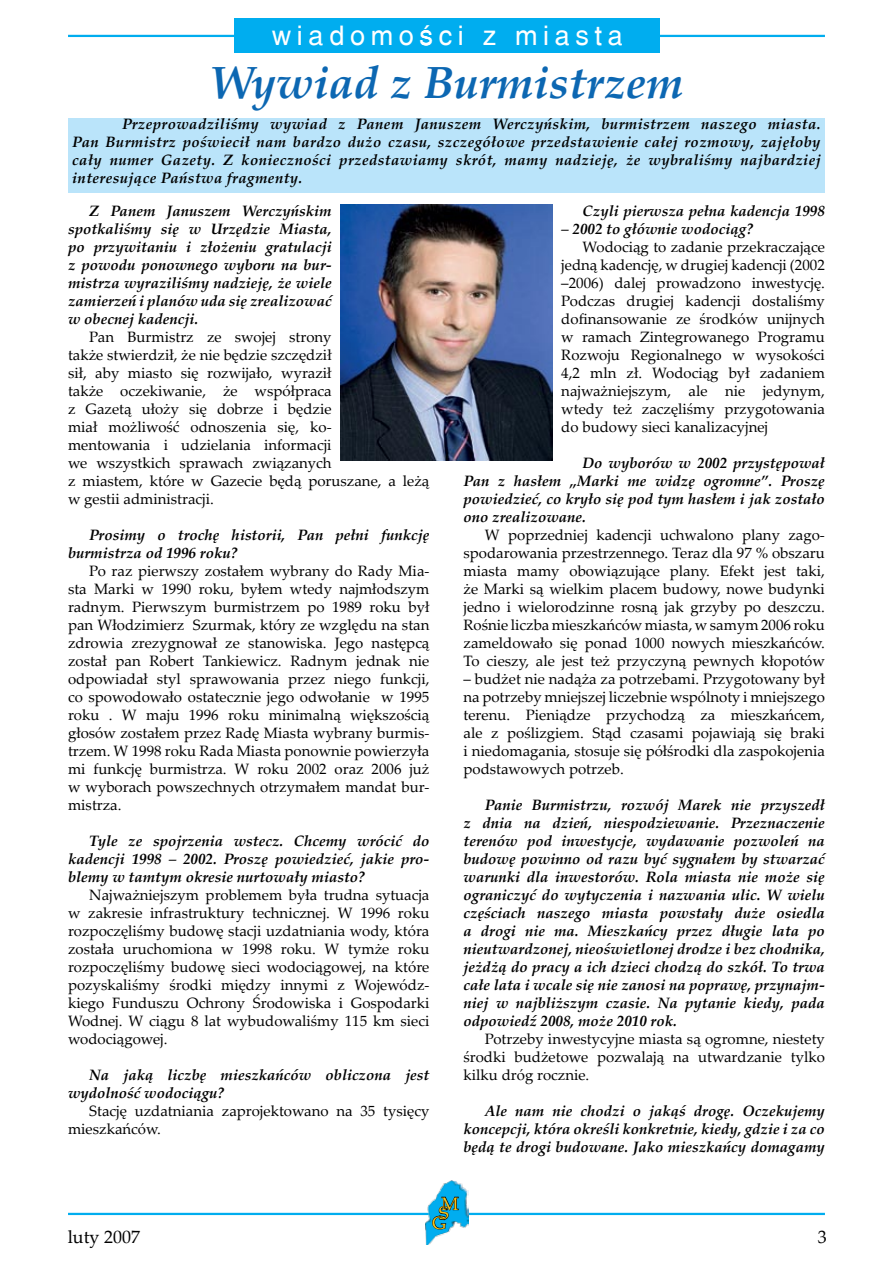
<style>
.page{position:relative;width:893px;height:1263px;background:#fff}
.page>*{position:absolute;margin:0;border:0;box-sizing:border-box;transform-origin:0 0}
.t1{font:italic 700 45px "Palatino Linotype";color:#0c67b2}
.t2{font:27px "Switzerland";letter-spacing:.21em;color:#fff}
.t3{font:18px "Palatino Linotype";color:#000}
.t4{font:18px "Book Antiqua";color:#fdc215}
.t5{font:15px/18px "Palatino Linotype";color:#000;text-align:justify}
.t6{font:italic 700 15px/18px "Palatino Linotype";color:#000;text-align:justify}
</style>
<div class="page">
<hr style="left:68px;top:35px;width:757px;height:2px;background:#00adef">
<div style="left:234px;top:19px;width:425px;height:34px;background:#00adef"></div>
<hr style="left:68px;top:1213px;width:757px;height:2px;background:#00adef">
<img style="left:425px;top:1180px;width:43px;height:64px">
<svg style="left:432px;top:1196px;width:27px;height:34px"></svg>
<div style="left:68px;top:118px;width:757px;height:75px;background:#bae4fa"></div>
<img style="left:340px;top:205px;width:212px;height:255px">
<h2 class="t2" style="left:272px;top:19px;width:353px">wiadomości z miasta</h2>
<h1 class="t1" style="left:209px;top:51px;width:476px">Wywiad z Burmistrzem</h1>
<p class="t6" style="left:72px;top:114px;width:750px;text-indent:50px">Przeprowadziliśmy wywiad z Panem Januszem Werczyńskim, burmistrzem naszego miasta.<br>Pan Burmistrz poświecił nam bardzo dużo czasu, szczegółowe przedstawienie całej rozmowy, zajęłoby cały numer Gazety. Z konieczności przedstawiamy skrót, mamy nadzieję, że wybraliśmy najbardziej interesujące Państwa fragmenty.</p>
<p class="t6" style="left:68px;top:201px;width:265px;text-indent:21px">Z Panem Januszem Werczyńskim spotkaliśmy się w Urzędzie Miasta, po przywitaniu i złożeniu gratulacji z powodu ponownego wyboru na bur&shy;mistrza wyraziliśmy nadzieję, że wiele zamierzeń i planów uda się zrealizować w obecnej kadencji.</p>
<p class="t5" style="left:68px;top:327px;width:363px;text-align:left;text-indent:21px">Pan Burmistrz ze swojej strony<br>także stwierdził, że nie będzie szczędził<br>sił, aby miasto się rozwijało, wyraził<br>także oczekiwanie, że współpraca<br>z Gazetą ułoży się dobrze i będzie<br>miał możliwość odnoszenia się, ko-<br>mentowania i udzielania informacji<br>we wszystkich sprawach związanych<br>z miastem, które w Gazecie będą poruszane, a leżą w gestii administracji.</p>
<p class="t6" style="left:68px;top:525px;width:363px;text-indent:21px">Prosimy o trochę historii, Pan pełni funkcję burmistrza od 1996 roku?</p>
<p class="t5" style="left:68px;top:561px;width:363px;text-indent:21px">Po raz pierwszy zostałem wybrany do Rady Mia&shy;sta Marki w 1990 roku, byłem wtedy najmłodszym radnym. Pierwszym burmistrzem po 1989 roku był pan Włodzimierz Szurmak, który ze względu na stan zdrowia zrezygnował ze stanowiska. Jego następcą został pan Robert Tankiewicz. Radnym jednak nie odpowiadał styl sprawowania przez niego funkcji, co spowodowało ostatecznie jego odwołanie w 1995 roku . W maju 1996 roku minimalną większością głosów zostałem przez Radę Miasta wybrany burmis&shy;trzem. W 1998 roku Rada Miasta ponownie powierzyła mi funkcję burmistrza. W roku 2002 oraz 2006 już w wyborach powszechnych otrzymałem mandat bur&shy;mistrza.</p>
<p class="t6" style="left:68px;top:831px;width:363px;text-indent:21px">Tyle ze spojrzenia wstecz. Chcemy wrócić do kadencji 1998 – 2002. Proszę powiedzieć, jakie pro&shy;blemy w tamtym okresie nurtowały miasto?</p>
<p class="t5" style="left:68px;top:885px;width:363px;text-indent:21px">Najważniejszym problemem była trudna sytuacja w zakresie infrastruktury technicznej. W 1996 roku rozpoczęliśmy budowę stacji uzdatniania wody, która została uruchomiona w 1998 roku. W tymże roku rozpoczęliśmy budowę sieci wodociągowej, na które pozyskaliśmy środki między innymi z Wojewódz&shy;kiego Funduszu Ochrony Środowiska i Gospodarki Wodnej. W ciągu 8 lat wybudowaliśmy 115 km sieci wodociągowej.</p>
<p class="t6" style="left:68px;top:1065px;width:363px;text-indent:21px">Na jaką liczbę mieszkańców obliczona jest wydolność wodociągu?</p>
<p class="t5" style="left:68px;top:1101px;width:363px;text-indent:21px">Stację uzdatniania zaprojektowano na 35 tysięcy mieszkańców.</p>
<p class="t6" style="left:583px;top:201px;width:244px">Czyli pierwsza pełna kadencja 1998</p>
<p class="t6" style="left:561px;top:219px;width:193px">– 2002 to głównie wodociąg?</p>
<p class="t5" style="left:561px;top:237px;width:265px;text-indent:21px">Wodociąg to zadanie przekraczające jedną kadencję, w drugiej kadencji (2002 –2006) dalej prowadzono inwestycję.<br>Podczas drugiej kadencji dostaliśmy dofinansowanie ze środków unijnych w ramach Zintegrowanego Programu Rozwoju Regionalnego w wysokości 4,2 mln zł. Wodociąg był zadaniem najważniejszym, ale nie jedynym, wtedy też zaczęliśmy przygotowania do budowy sieci kanalizacyjnej</p>
<p class="t6" style="left:463px;top:453px;width:363px;text-indent:119px">Do wyborów w 2002 przystępował Pan z hasłem „Marki me widzę ogromne”. Proszę powiedzieć, co kryło się pod tym hasłem i jak zostało ono zrealizowane.</p>
<p class="t5" style="left:463px;top:525px;width:363px;text-indent:21px">W poprzedniej kadencji uchwalono plany zago&shy;spodarowania przestrzennego. Teraz dla 97 % obszaru miasta mamy obowiązujące plany. Efekt jest taki, że Marki są wielkim placem budowy, nowe budynki jedno i wielorodzinne rosną jak grzyby po deszczu.<br>Rośnie liczba mieszkańców miasta, w samym 2006 roku zameldowało się ponad 1000 nowych mieszkańców.<br>To cieszy, ale jest też przyczyną pewnych kłopotów</p>
<p class="t5" style="left:463px;top:669px;width:363px">– budżet nie nadąża za potrzebami. Przygotowany był na potrzeby mniejszej liczebnie wspólnoty i mniejszego terenu. Pieniądze przychodzą za mieszkańcem, ale z poślizgiem. Stąd czasami pojawiają się braki i niedomagania, stosuje się półśrodki dla zaspokojenia podstawowych potrzeb.</p>
<p class="t6" style="left:463px;top:795px;width:363px;text-indent:21px">Panie Burmistrzu, rozwój Marek nie przyszedł z dnia na dzień, niespodziewanie. Przeznaczenie terenów pod inwestycje, wydawanie pozwoleń na budowę powinno od razu być sygnałem by stwarzać warunki dla inwestorów. Rola miasta nie może się ograniczyć do wytyczenia i nazwania ulic. W wielu częściach naszego miasta powstały duże osiedla a drogi nie ma. Mieszkańcy przez długie lata po nieutwardzonej, nieoświetlonej drodze i bez chodnika, jeżdżą do pracy a ich dzieci chodzą do szkół. To trwa całe lata i wcale się nie zanosi na poprawę, przynajm&shy;niej w najbliższym czasie. Na pytanie kiedy, pada odpowiedź 2008, może 2010 rok.</p>
<p class="t5" style="left:463px;top:1029px;width:363px;text-indent:21px">Potrzeby inwestycyjne miasta są ogromne, niestety środki budżetowe pozwalają na utwardzanie tylko kilku dróg rocznie.</p>
<p class="t6" style="left:463px;top:1101px;width:363px;text-indent:21px">Ale nam nie chodzi o jakąś drogę. Oczekujemy koncepcji, która określi konkretnie, kiedy, gdzie i za co będą te drogi budowane. Jako mieszkańcy domagamy</p>
<p class="t3" style="left:68px;top:1224px;width:74px">luty 2007</p>
<p class="t4" style="left:441px;top:1191px;width:19px">M</p>
<p class="t4" style="left:439px;top:1200px;width:11px">S</p>
<p class="t4" style="left:432px;top:1210px;width:15px">G</p>
<p class="t3" style="left:818px;top:1224px;width:10px">3</p>
</div>
